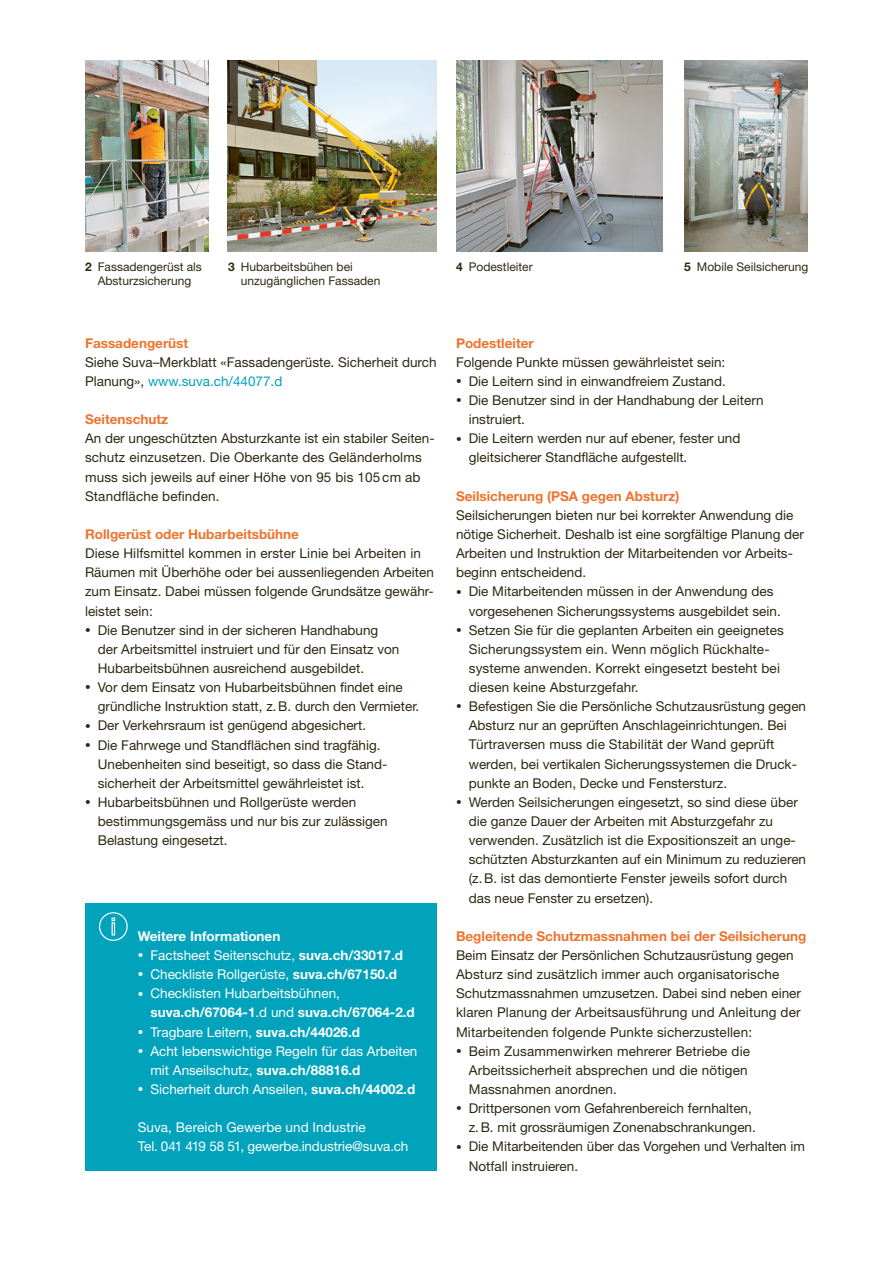
<style>
.page{position:relative;width:893px;height:1263px;background:#fff}
.page>*{position:absolute;margin:0;border:0;box-sizing:border-box;transform-origin:0 0}
.t1{font:13.5px/19.2px "Helvetica Neue LT Std";color:#2f2912}
.t2{font:13.5px/19.2px "Helvetica Neue LT Std";color:#fff}
.t3{font:700 13.5px "Helvetica Neue LT Std";color:#ee742d}
.t4{font:700 13.5px "Helvetica Neue LT Std";color:#fff}
.t5{font:12px/13.8px "Helvetica Neue LT Std";color:#2f2912;text-align:center}
.s1{font-weight:700}
.s2{color:#00a2bc}
.s3{font-size:11.25px}
</style>
<div class="page">
<img style="left:85px;top:61px;width:124px;height:191px">
<img style="left:228px;top:61px;width:209px;height:191px">
<img style="left:456px;top:61px;width:207px;height:191px">
<img style="left:684px;top:61px;width:124px;height:191px">
<div style="left:85px;top:902px;width:352px;height:268px;background:#00a2bc"></div>
<svg style="left:99px;top:912px;width:29px;height:29px"></svg>
<p class="t5" style="left:85px;top:260px;width:118px"><span class="s1">2</span> Fassadengerüst als<br>Absturzsicherung</p>
<p class="t5" style="left:241px;top:260px;width:141px;text-align:left;text-indent:-13px"><span class="s1">3</span> Hubarbeitsbühen bei unzugänglichen Fassaden</p>
<p class="t5" style="left:456px;top:260px;width:78px"><span class="s1">4</span> Podestleiter</p>
<p class="t5" style="left:684px;top:260px;width:126px"><span class="s1">5</span> Mobile Seilsicherung</p>
<p class="t3" style="left:85px;top:334px;width:105px">Fassadengerüst</p>
<p class="t1" style="left:85px;top:352px;width:353px">Siehe Suva–Merkblatt «Fassadengerüste. Sicherheit durch<br>Planung», <span class="s2">www.suva.ch/44077.d</span></p>
<p class="t3" style="left:85px;top:411px;width:85px">Seitenschutz</p>
<p class="t1" style="left:85px;top:429px;width:350px">An der ungeschützten Absturzkante ist ein stabiler Seiten&shy;schutz einzusetzen. Die Oberkante des Geländerholms muss sich jeweils auf einer Höhe von 95 bis 105 cm ab Standfläche befinden.</p>
<p class="t3" style="left:85px;top:526px;width:215px">Rollgerüst oder Hubarbeitsbühne</p>
<p class="t1" style="left:85px;top:543px;width:350px">Diese Hilfsmittel kommen in erster Linie bei Arbeiten in Räumen mit Überhöhe oder bei aussenliegenden Arbeiten zum Einsatz. Dabei müssen folgende Grundsätze gewähr&shy;leistet sein:</p>
<p class="t1" style="left:98px;top:620px;width:303px;text-indent:-13px"><span class="s3">•</span> Die Benutzer sind in der sicheren Handhabung der Arbeitsmittel instruiert und für den Einsatz von<br>Hubarbeitsbühnen ausreichend ausgebildet.</p>
<p class="t1" style="left:98px;top:677px;width:323px;text-indent:-13px"><span class="s3">•</span> Vor dem Einsatz von Hubarbeitsbühnen findet eine gründliche Instruktion statt, z.B. durch den Vermieter.</p>
<p class="t1" style="left:85px;top:716px;width:283px"><span class="s3">•</span> Der Verkehrsraum ist genügend abgesichert.</p>
<p class="t1" style="left:98px;top:735px;width:291px;text-indent:-13px"><span class="s3">•</span> Die Fahrwege und Standflächen sind tragfähig.<br>Unebenheiten sind beseitigt, so dass die Stand&shy;sicherheit der Arbeitsmittel gewährleistet ist.</p>
<p class="t1" style="left:98px;top:792px;width:291px;text-indent:-13px"><span class="s3">•</span> Hubarbeitsbühnen und Rollgerüste werden bestimmungsgemäss und nur bis zur zulässigen<br>Belastung eingesetzt.</p>
<p class="t4" style="left:138px;top:928px;width:144px">Weitere Informationen</p>
<p class="t2" style="left:138px;top:945px;width:267px"><span class="s3">•</span> Factsheet Seitenschutz, <span class="s1">suva.ch/33017.d</span></p>
<p class="t2" style="left:138px;top:964px;width:261px"><span class="s3">•</span> Checkliste Rollgerüste, <span class="s1">suva.ch/67150.d</span></p>
<p class="t2" style="left:150px;top:984px;width:266px;text-indent:-13px"><span class="s3">•</span> Checklisten Hubarbeitsbühnen, <span class="s1">suva.ch/67064-1</span>.d und <span class="s1">suva.ch/67064-2.d</span></p>
<p class="t2" style="left:138px;top:1022px;width:224px"><span class="s3">•</span> Tragbare Leitern, <span class="s1">suva.ch/44026.d</span></p>
<p class="t2" style="left:150px;top:1041px;width:269px;text-indent:-13px"><span class="s3">•</span> Acht lebenswichtige Regeln für das Arbeiten mit Anseilschutz, <span class="s1">suva.ch/88816.d</span></p>
<p class="t2" style="left:138px;top:1079px;width:279px"><span class="s3">•</span> Sicherheit durch Anseilen, <span class="s1">suva.ch/44002.d</span></p>
<p class="t2" style="left:138px;top:1118px;width:272px">Suva, Bereich Gewerbe und Industrie<br>Tel. 041 419 58 51, gewerbe.industrie@suva.ch</p>
<p class="t3" style="left:456px;top:334px;width:79px">Podestleiter</p>
<p class="t1" style="left:456px;top:352px;width:271px">Folgende Punkte müssen gewährleistet sein:</p>
<p class="t1" style="left:456px;top:371px;width:271px"><span class="s3">•</span> Die Leitern sind in einwandfreiem Zustand.</p>
<p class="t1" style="left:469px;top:390px;width:296px;text-indent:-13px"><span class="s3">•</span> Die Benutzer sind in der Handhabung der Leitern instruiert.</p>
<p class="t1" style="left:469px;top:429px;width:273px;text-indent:-13px"><span class="s3">•</span> Die Leitern werden nur auf ebener, fester und gleitsicherer Standfläche aufgestellt.</p>
<p class="t3" style="left:456px;top:488px;width:225px">Seilsicherung (PSA gegen Absturz)</p>
<p class="t1" style="left:456px;top:505px;width:349px">Seilsicherungen bieten nur bei korrekter Anwendung die nötige Sicherheit. Deshalb ist eine sorgfältige Planung der Arbeiten und Instruktion der Mitarbeitenden vor Arbeits&shy;beginn entscheidend.</p>
<p class="t1" style="left:469px;top:582px;width:313px;text-indent:-13px"><span class="s3">•</span> Die Mitarbeitenden müssen in der Anwendung des vorgesehenen Sicherungssystems ausgebildet sein.</p>
<p class="t1" style="left:469px;top:620px;width:317px;text-indent:-13px"><span class="s3">•</span> Setzen Sie für die geplanten Arbeiten ein geeignetes Sicherungssystem ein. Wenn möglich Rückhalte&shy;systeme anwenden. Korrekt eingesetzt besteht bei diesen keine Absturzgefahr.</p>
<p class="t1" style="left:469px;top:697px;width:339px;text-indent:-13px"><span class="s3">•</span> Befestigen Sie die Persönliche Schutzausrüstung gegen Absturz nur an geprüften Anschlageinrichtungen. Bei Türtraversen muss die Stabilität der Wand geprüft werden, bei vertikalen Sicherungssystemen die Druck&shy;punkte an Boden, Decke und Fenstersturz.</p>
<p class="t1" style="left:469px;top:792px;width:339px;text-indent:-13px"><span class="s3">•</span> Werden Seilsicherungen eingesetzt, so sind diese über die ganze Dauer der Arbeiten mit Absturzgefahr zu verwenden. Zusätzlich ist die Expositionszeit an unge&shy;schützten Absturzkanten auf ein Minimum zu reduzieren (z.B. ist das demontierte Fenster jeweils sofort durch das neue Fenster zu ersetzen).</p>
<p class="t3" style="left:456px;top:928px;width:352px">Begleitende Schutzmassnahmen bei der Seilsicherung</p>
<p class="t1" style="left:456px;top:945px;width:346px">Beim Einsatz der Persönlichen Schutzausrüstung gegen Absturz sind zusätzlich immer auch organisatorische Schutzmassnahmen umzusetzen. Dabei sind neben einer klaren Planung der Arbeitsausführung und Anleitung der Mitarbeitenden folgende Punkte sicherzustellen:</p>
<p class="t1" style="left:469px;top:1041px;width:283px;text-indent:-13px"><span class="s3">•</span> Beim Zusammenwirken mehrerer Betriebe die<br>Arbeitssicherheit absprechen und die nötigen<br>Massnahmen anordnen.</p>
<p class="t1" style="left:456px;top:1098px;width:301px;text-align:right"><span class="s3">•</span> Drittpersonen vom Gefahrenbereich fernhalten, z.B. mit grossräumigen Zonenabschrankungen.</p>
<p class="t1" style="left:469px;top:1137px;width:338px;text-indent:-13px"><span class="s3">•</span> Die Mitarbeitenden über das Vorgehen und Verhalten im<br>Notfall instruieren.</p>
</div>
